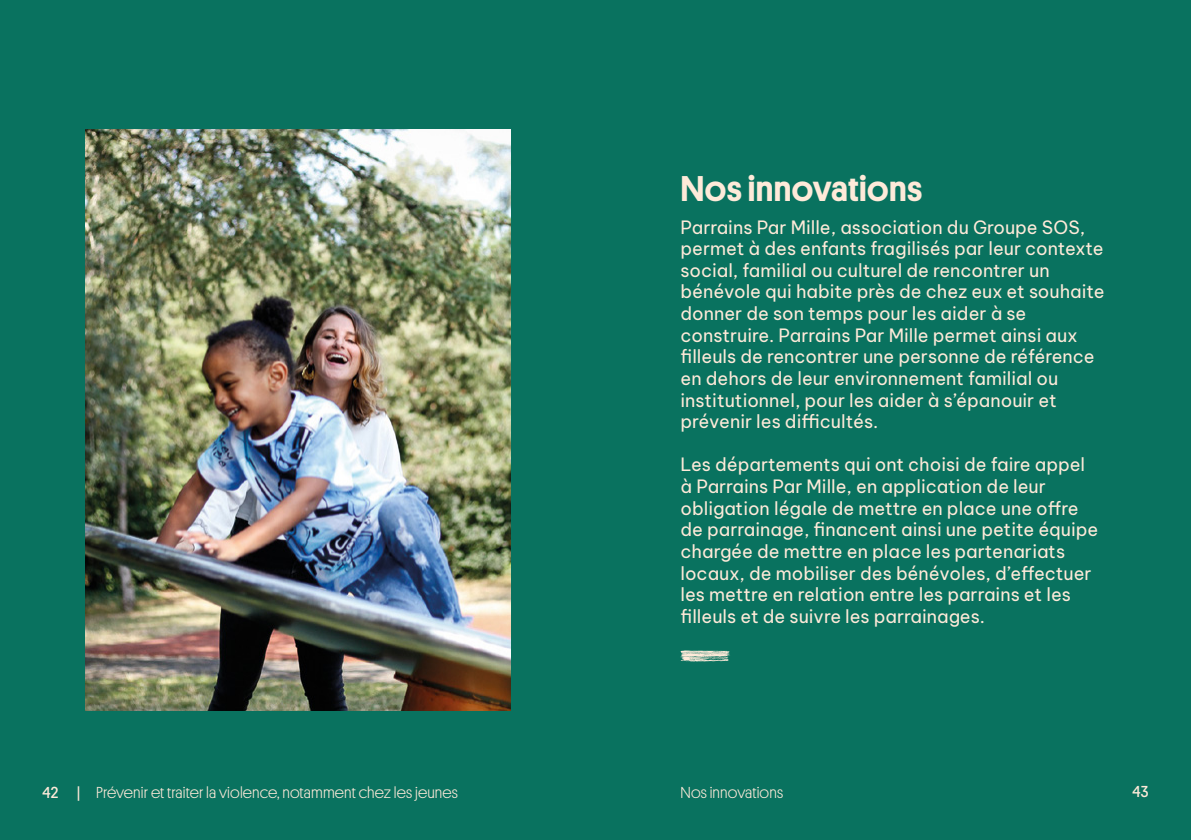
<style>
.page{position:relative;width:1191px;height:840px;background:#fff}
.page>*{position:absolute;margin:0;border:0;box-sizing:border-box;transform-origin:0 0}
.t1{font:86.4px "True South";color:#feead9}
.t2{font:500 36px "Platform";letter-spacing:.01em;color:#feead9}
.t3{font:18px/21.6px "Be Vietnam Pro";color:#feead9}
.t4{font:300 16px "Platform";letter-spacing:.01em;color:#feead9}
.t5{font:16px "Platform";color:#feead9}
.s1{font-weight:400}
</style>
<div class="page">
<div style="left:0;top:0;width:1191px;height:839px;background:#09725f"></div>
<img style="left:85px;top:130px;width:425px;height:579px">
<h2 class="t2" style="left:680px;top:162px;width:243px">Nos innovations</h2>
<p class="t3" style="left:680px;top:214px;width:425px">Parrains Par Mille, association du Groupe SOS, permet à des enfants fragilisés par leur contexte social, familial ou culturel de rencontrer un bénévole qui habite près de chez eux et souhaite donner de son temps pour les aider à se construire. Parrains Par Mille permet ainsi aux filleuls de rencontrer une personne de référence en dehors de leur environnement familial ou institutionnel, pour les aider à s’épanouir et prévenir les difficultés.</p>
<p class="t3" style="left:680px;top:452px;width:419px">Les départements qui ont choisi de faire appel à Parrains Par Mille, en application de leur obligation légale de mettre en place une offre de parrainage, financent ainsi une petite équipe chargée de mettre en place les partenariats locaux, de mobiliser des bénévoles, d’effectuer les mettre en relation entre les parrains et les filleuls et de suivre les parrainages.</p>
<h1 class="t1" style="left:746px;top:650px;width:19px;rotate:90deg">i</h1>
<p class="t4" style="left:43px;top:780px;width:417px"><span class="s1">42 |</span> Prévenir et traiter la violence, notamment chez les jeunes</p>
<p class="t4" style="left:680px;top:780px;width:104px">Nos innovations</p>
<p class="t5" style="left:1132px;top:779px;width:17px">43</p>
</div>
